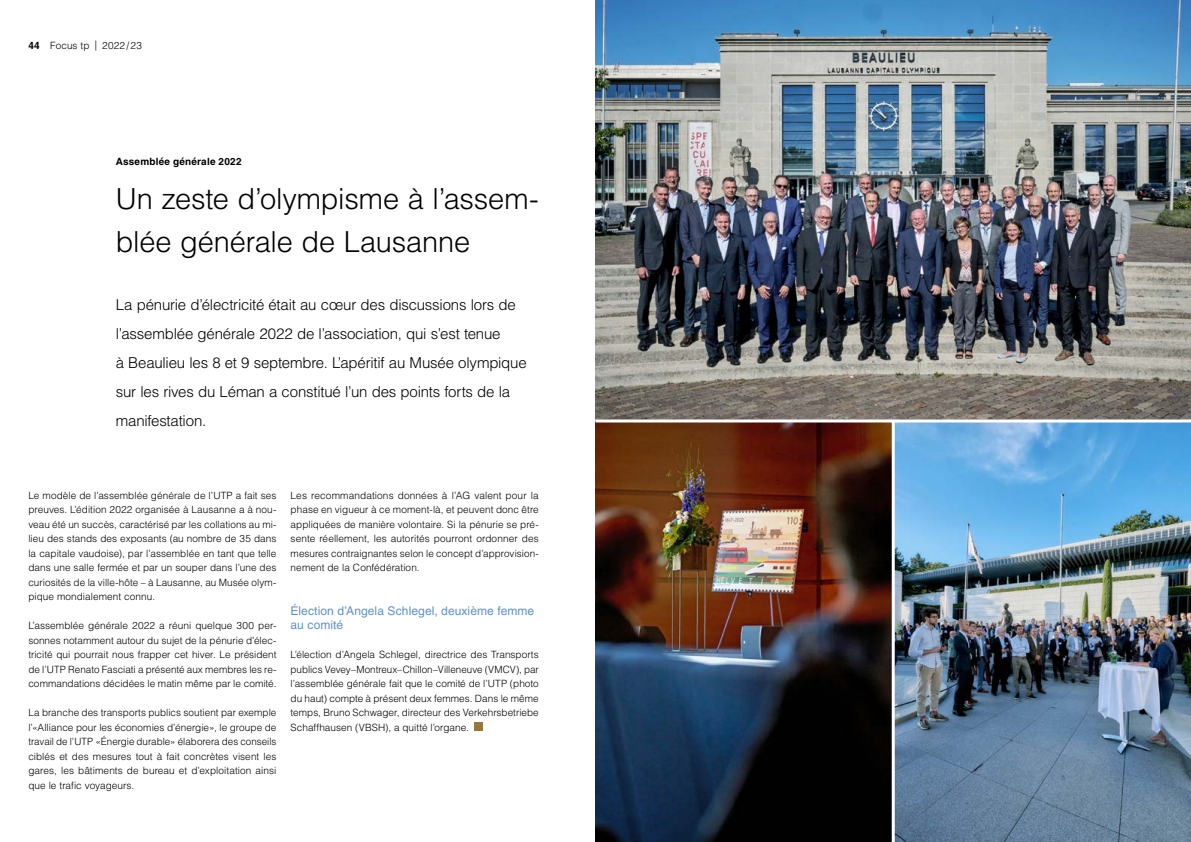
<style>
.page{position:relative;width:1191px;height:842px;background:#fff}
.page>*{position:absolute;margin:0;border:0;box-sizing:border-box;transform-origin:0 0}
.t1{font:300 29px/43.5px "Helvetica LT Std";letter-spacing:-.005em;color:#000}
.t2{font:300 15px/29px "Helvetica LT Std";letter-spacing:-.015em;color:#000}
.t3{font:12px/14.5px "Helvetica LT Std";letter-spacing:.005em;color:#5f91c9}
.t4{font:300 10px/14.5px "Helvetica LT Std";letter-spacing:.005em;color:#000;text-align:justify}
.t5{font:700 10px "Helvetica LT Std";letter-spacing:.02em;color:#000}
.s1{font-weight:700}
</style>
<div class="page">
<img style="left:595px;top:0;width:596px;height:419px">
<img style="left:595px;top:422px;width:296px;height:420px">
<img style="left:894px;top:422px;width:297px;height:420px">
<div style="left:474px;top:722px;width:8px;height:9px;background:#94793a"></div>
<p class="t4" style="left:28px;top:38px;width:115px"><span class="s1">44</span> Focus tp | 2022/ 23</p>
<p class="t5" style="left:116px;top:156px;width:127px">Assemblée générale 2022</p>
<h1 class="t1" style="left:116px;top:177px;width:424px">Un zeste d’olympisme à l’assem&shy;blée générale de Lausanne</h1>
<p class="t2" style="left:116px;top:290px;width:412px">La pénurie d’électricité était au cœur des discussions lors de l’assemblée générale 2022 de l’association, qui s’est tenue<br>à Beaulieu les 8 et 9 septembre. L’apéritif au Musée olympique sur les rives du Léman a constitué l’un des points forts de la manifestation.</p>
<p class="t4" style="left:28px;top:488px;width:250px">Le modèle de l’assemblée générale de l’UTP a fait ses preuves. L’édition 2022 organisée à Lausanne a à nou&shy;veau été un succès, caractérisé par les collations au mi&shy;lieu des stands des exposants (au nombre de 35 dans la capitale vaudoise), par l’assemblée en tant que telle dans une salle fermée et par un souper dans l’une des curiosités de la ville-hôte – à Lausanne, au Musée olym&shy;pique mondialement connu.</p>
<p class="t4" style="left:28px;top:618px;width:250px">L’assemblée générale 2022 a réuni quelque 300 per&shy;sonnes notamment autour du sujet de la pénurie d’élec&shy;tricité qui pourrait nous frapper cet hiver. Le président de l’UTP Renato Fasciati a présenté aux membres les re&shy;commandations décidées le matin même par le comité.</p>
<p class="t4" style="left:28px;top:705px;width:250px">La branche des transports publics soutient par exemple l’«Alliance pour les économies d’énergie», le groupe de travail de l’UTP «Énergie durable» élaborera des conseils ciblés et des mesures tout à fait concrètes visent les gares, les bâtiments de bureau et d’exploitation ainsi que le trafic voyageurs.</p>
<p class="t4" style="left:291px;top:488px;width:250px">Les recommandations données à l’AG valent pour la phase en vigueur à ce moment-là, et peuvent donc être appliquées de manière volontaire. Si la pénurie se pré&shy;sente réellement, les autorités pourront ordonner des mesures contraignantes selon le concept d’approvision&shy;nement de la Confédération.</p>
<p class="t3" style="left:291px;top:603px;width:245px">Élection d’Angela Schlegel, deuxième femme au comité</p>
<p class="t4" style="left:291px;top:647px;width:250px">L’élection d’Angela Schlegel, directrice des Transports publics Vevey–Montreux–Chillon–Villeneuve (VMCV), par l’assemblée générale fait que le comité de l’UTP (photo du haut) compte à présent deux femmes. Dans le même temps, Bruno Schwager, directeur des Verkehrsbetriebe Schaffhausen (VBSH), a quitté l’organe.</p>
</div>
